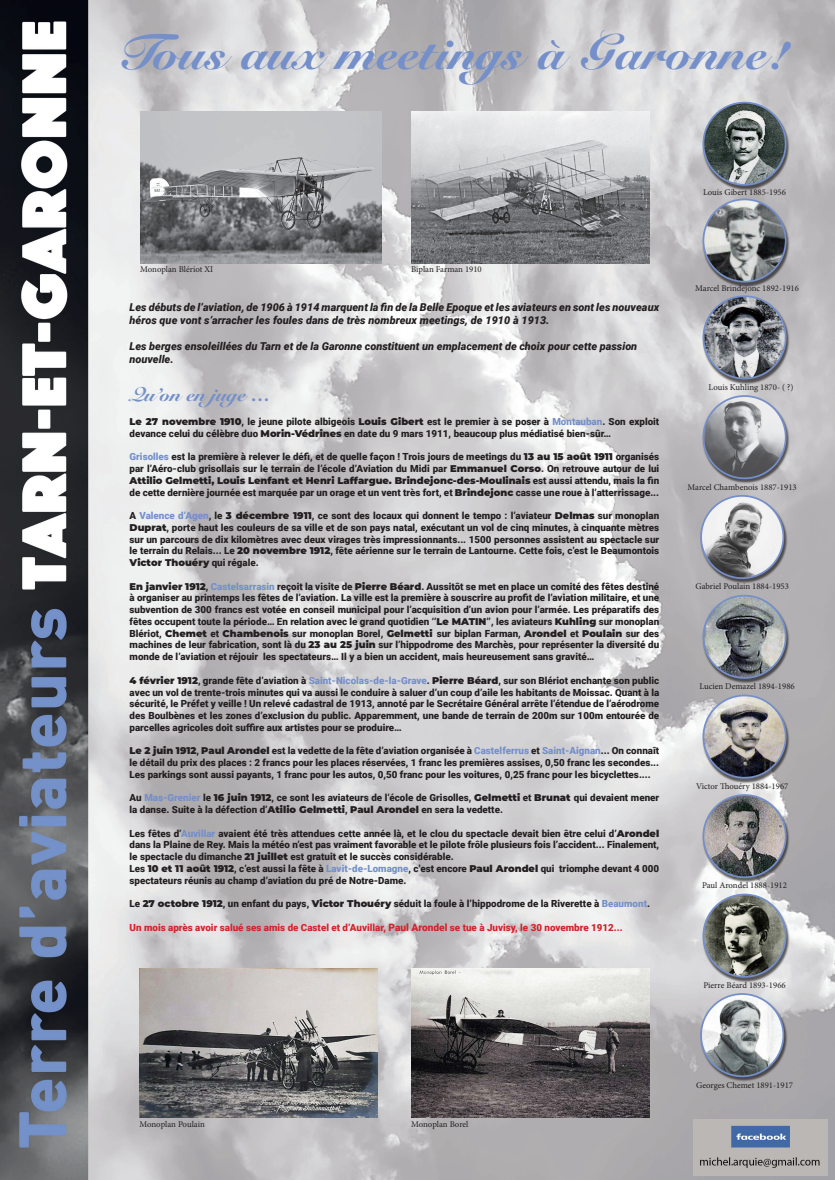
<style>
.page{position:relative;width:835px;height:1180px;background:#fff}
.page>*{position:absolute;margin:0;border:0;box-sizing:border-box;transform-origin:0 0}
.t1{font:48.65px "Snell Roundhand Black Script";letter-spacing:.01em;color:#748fc9}
.t2{font:19.6px "Snell Roundhand Black Script";color:#748fc9}
.t3{font:italic 900 10.85px/13px "Roboto";letter-spacing:.005em;color:#231f20}
.t4{font:900 9.8px/11.8px "Roboto";color:#231f20;text-align:justify}
.t5{font:900 9.8px "Roboto";color:#d1232a}
.t6{font:8.75px "Minion Pro";color:#231f20}
.s1{font-family:"Montserrat"}
.s2{color:#748fc9}
.s3{font-size:10.15px}
</style>
<div class="page">
<img style="left:0;top:0;width:834px;height:1180px">
<div style="left:702px;top:396px;width:87px;height:88px;background:#231f20;opacity:.7"></div>
<img style="left:703px;top:396px;width:82px;height:82px;border-radius:41px">
<div style="left:702px;top:395px;width:84px;height:84px;border:2px solid #748fc9;border-radius:50%"></div>
<div style="left:702px;top:696px;width:87px;height:87px;background:#231f20;opacity:.7"></div>
<img style="left:703px;top:695px;width:82px;height:83px;border-radius:41px">
<div style="left:702px;top:694px;width:84px;height:84px;border:2px solid #748fc9;border-radius:50%"></div>
<div style="left:699px;top:496px;width:88px;height:88px;background:#231f20;opacity:.7"></div>
<img style="left:701px;top:496px;width:82px;height:82px;border-radius:41px">
<div style="left:700px;top:495px;width:84px;height:84px;border:2px solid #748fc9;border-radius:50%"></div>
<div style="left:699px;top:994px;width:88px;height:88px;background:#231f20;opacity:.7"></div>
<img style="left:701px;top:994px;width:82px;height:82px;border-radius:41px">
<div style="left:700px;top:993px;width:84px;height:84px;border:2px solid #748fc9;border-radius:50%"></div>
<div style="left:702px;top:103px;width:87px;height:88px;background:#231f20;opacity:.7"></div>
<img style="left:703px;top:103px;width:82px;height:82px;border-radius:41px">
<div style="left:702px;top:102px;width:84px;height:84px;border:2px solid #748fc9;border-radius:50%"></div>
<div style="left:702px;top:596px;width:87px;height:88px;background:#231f20;opacity:.7"></div>
<img style="left:703px;top:596px;width:82px;height:82px;border-radius:41px">
<div style="left:702px;top:595px;width:84px;height:84px;border:2px solid #748fc9;border-radius:50%"></div>
<div style="left:702px;top:200px;width:87px;height:87px;background:#231f20;opacity:.7"></div>
<img style="left:703px;top:199px;width:82px;height:83px;border-radius:41px">
<div style="left:702px;top:198px;width:84px;height:84px;border:2px solid #748fc9;border-radius:50%"></div>
<div style="left:702px;top:795px;width:87px;height:88px;background:#231f20;opacity:.7"></div>
<img style="left:703px;top:795px;width:82px;height:82px;border-radius:41px">
<div style="left:702px;top:794px;width:84px;height:84px;border:2px solid #748fc9;border-radius:50%"></div>
<div style="left:702px;top:296px;width:87px;height:88px;background:#231f20;opacity:.7"></div>
<img style="left:703px;top:296px;width:82px;height:82px;border-radius:41px">
<div style="left:702px;top:295px;width:84px;height:84px;border:2px solid #748fc9;border-radius:50%"></div>
<div style="left:702px;top:895px;width:87px;height:87px;background:#231f20;opacity:.7"></div>
<img style="left:703px;top:894px;width:82px;height:82px;border-radius:41px">
<div style="left:702px;top:893px;width:84px;height:84px;border:2px solid #748fc9;border-radius:50%"></div>
<img style="left:140px;top:111px;width:241px;height:152px">
<img style="left:411px;top:111px;width:238px;height:152px">
<img style="left:140px;top:968px;width:237px;height:150px">
<img style="left:411px;top:968px;width:238px;height:150px">
<img style="left:693px;top:1120px;width:133px;height:55px">
<p class="t1" style="left:116px;top:23px;width:672px">Tous aux meetings à Garonne!</p>
<p class="t6" style="left:703px;top:186px;width:84px">Louis Gibert 1885-1956</p>
<p class="t6" style="left:140px;top:263px;width:74px">Monoplan Blériot XI</p>
<p class="t6" style="left:411px;top:263px;width:72px">Biplan Farman 1910</p>
<p class="t3" style="left:129px;top:300px;width:531px">Les débuts de l’aviation, de 1906 à 1914 marquent la fin de la Belle Epoque et les aviateurs en sont les nouveaux héros que vont s’arracher les foules dans de très nombreux meetings, de 1910 à 1913.</p>
<p class="t3" style="left:129px;top:339px;width:509px">Les berges ensoleillées du Tarn et de la Garonne constituent un emplacement de choix pour cette passion nouvelle.</p>
<p class="t2" style="left:129px;top:383px;width:143px">Qu’on en juge …</p>
<p class="t4" style="left:129px;top:415px;width:531px"><span class="s1">Le 27 novembre 1910</span>, le jeune pilote albigeois <span class="s1">Louis Gibert</span> est le premier à se poser à <span class="s2">Montauban</span>. Son exploit devance celui du célèbre duo <span class="s1">Morin-Védrines</span> en date du 9 mars 1911, beaucoup plus médiatisé bien-sûr…</p>
<p class="t4" style="left:129px;top:450px;width:531px"><span class="s2">Grisolles</span> est la première à relever le défi, et de quelle façon ! Trois jours de meetings du <span class="s1">13 au 15 août 1911</span> organisés par l’Aéro-club grisollais sur le terrain de l’école d’Aviation du Midi par <span class="s1">Emmanuel Corso</span>. On retrouve autour de lui <span class="s1">Attilio Gelmetti, Louis Lenfant et Henri Laffargue. Brindejonc-des-Moulinais</span> est aussi attendu, mais la fin de cette dernière journée est marquée par un orage et un vent très fort, et <span class="s1">Brindejonc</span> casse une roue à l’atterrissage...</p>
<p class="t4" style="left:129px;top:509px;width:531px">A <span class="s2">Valence d’Agen</span>, le <span class="s1">3 décembre 1911</span>, ce sont des locaux qui donnent le tempo : l’aviateur <span class="s1">Delmas</span> sur monoplan <span class="s1">Duprat</span>, porte haut les couleurs de sa ville et de son pays natal, exécutant un vol de cinq minutes, à cinquante mètres sur un parcours de dix kilomètres avec deux virages très impressionnants... 1500 personnes assistent au spectacle sur le terrain du Relais... Le <span class="s1">20 novembre 1912</span>, fête aérienne sur le terrain de Lantourne. Cette fois, c’est le Beaumontois <span class="s1">Victor Thouéry</span> qui régale.</p>
<p class="t4" style="left:129px;top:580px;width:531px"><span class="s1">En janvier 1912</span>, <span class="s2">Castelsarrasin</span> reçoit la visite de <span class="s1">Pierre Béard</span>. Aussitôt se met en place un comité des fêtes destiné à organiser au printemps les fêtes de l’aviation. La ville est la première à souscrire au profit de l’aviation militaire, et une subvention de 300 francs est votée en conseil municipal pour l’acquisition d’un avion pour l’armée. Les préparatifs des fêtes occupent toute la période… En relation avec le grand quotidien ‘’<span class="s1">Le MATIN</span>’’, les aviateurs <span class="s1">Kuhling</span> sur monoplan Blériot, <span class="s1">Chemet</span> et <span class="s1">Chambenois</span> sur monoplan Borel, <span class="s1">Gelmetti</span> sur biplan Farman, <span class="s1">Arondel</span> et <span class="s1">Poulain</span> sur des machines de leur fabrication, sont là du <span class="s1">23 au 25 juin</span> sur l’hippodrome des Marchès, pour représenter la diversité du monde de l’aviation et réjouir les spectateurs… Il y a bien un accident, mais heureusement sans gravité…</p>
<p class="t4" style="left:129px;top:674px;width:531px"><span class="s1">4 février 1912</span>, grande fête d’aviation à <span class="s2">Saint-Nicolas-de-la-Grave</span>. <span class="s1">Pierre Béard</span>, sur son Blériot enchante son public avec un vol de trente-trois minutes qui va aussi le conduire à saluer d’un coup d’aile les habitants de Moissac. Quant à la sécurité, le Préfet y veille ! Un relevé cadastral de 1913, annoté par le Secrétaire Général arrête l’étendue de l’aérodrome des Boulbènes et les zones d’exclusion du public. Apparemment, une bande de terrain de 200m sur 100m entourée de parcelles agricoles doit suffire aux artistes pour se produire…</p>
<p class="t4" style="left:129px;top:744px;width:531px"><span class="s1">Le 2 juin 1912</span>, <span class="s1">Paul Arondel</span> est la vedette de la fête d’aviation organisée à <span class="s2">Castelferrus</span> et <span class="s2">Saint-Aignan</span>... On connaît le détail du prix des places : 2 francs pour les places réservées, 1 franc les premières assises, 0,50 franc les secondes...<br>Les parkings sont aussi payants, 1 franc pour les autos, 0,50 franc pour les voitures, 0,25 franc pour les bicyclettes....</p>
<p class="t4" style="left:129px;top:791px;width:531px">Au <span class="s2">Mas-Grenier</span> le <span class="s1">16 juin 1912</span>, ce sont les aviateurs de l’école de Grisolles, <span class="s1">Gelmetti</span> et <span class="s1">Brunat</span> qui devaient mener la danse. Suite à la défection d’<span class="s1">Atilio Gelmetti</span>, <span class="s1">Paul Arondel</span> en sera la vedette.</p>
<p class="t4" style="left:129px;top:827px;width:531px">Les fêtes d’<span class="s2">Auvillar</span> avaient été très attendues cette année là, et le clou du spectacle devait bien être celui d’<span class="s1">Arondel </span>dans la Plaine de Rey. Mais la météo n’est pas vraiment favorable et le pilote frôle plusieurs fois l’accident... Finalement, le spectacle du dimanche <span class="s1">21 juillet</span> est gratuit et le succès considérable.</p>
<p class="t4" style="left:129px;top:862px;width:531px">Les <span class="s1">10 et 11 août 1912</span>, c’est aussi la fête à <span class="s2">Lavit-de-Lomagne</span>, c’est encore <span class="s1">Paul Arondel</span> qui triomphe devant 4 000 spectateurs réunis au champ d’aviation du pré de Notre-Dame.</p>
<p class="t4" style="left:129px;top:897px;width:522px">Le <span class="s1">27 octobre 1912</span>, un enfant du pays, <span class="s1">Victor Thouéry</span> séduit la foule à l’hippodrome de la Riverette à <span class="s2">Beaumont</span>.</p>
<p class="t5" style="left:129px;top:921px;width:494px">Un mois après avoir salué ses amis de Castel et d’Auvillar, <span class="s3">Paul Arondel</span> se tue à Juvisy, le 30 novembre 1912...</p>
<p class="t6" style="left:695px;top:283px;width:105px">Marcel Brindejonc 1892-1916</p>
<p class="t6" style="left:708px;top:381px;width:86px">Louis Kuhling 1870- ( ?)</p>
<p class="t6" style="left:687px;top:481px;width:111px">Marcel Chambenois 1887-1913</p>
<p class="t6" style="left:695px;top:581px;width:95px">Gabriel Poulain 1884-1953</p>
<p class="t6" style="left:699px;top:680px;width:97px">Lucien Demazel 1894-1986</p>
<p class="t6" style="left:695px;top:780px;width:94px">Victor Thouéry 1884-1967</p>
<p class="t6" style="left:702px;top:879px;width:86px">Paul Arondel 1888-1912</p>
<p class="t6" style="left:703px;top:979px;width:84px">Pierre Béard 1893-1966</p>
<p class="t6" style="left:140px;top:1118px;width:67px">Monoplan Poulain</p>
<p class="t6" style="left:411px;top:1118px;width:59px">Monoplan Borel</p>
<p class="t6" style="left:696px;top:1079px;width:99px">Georges Chemet 1891-1917</p>
</div>
